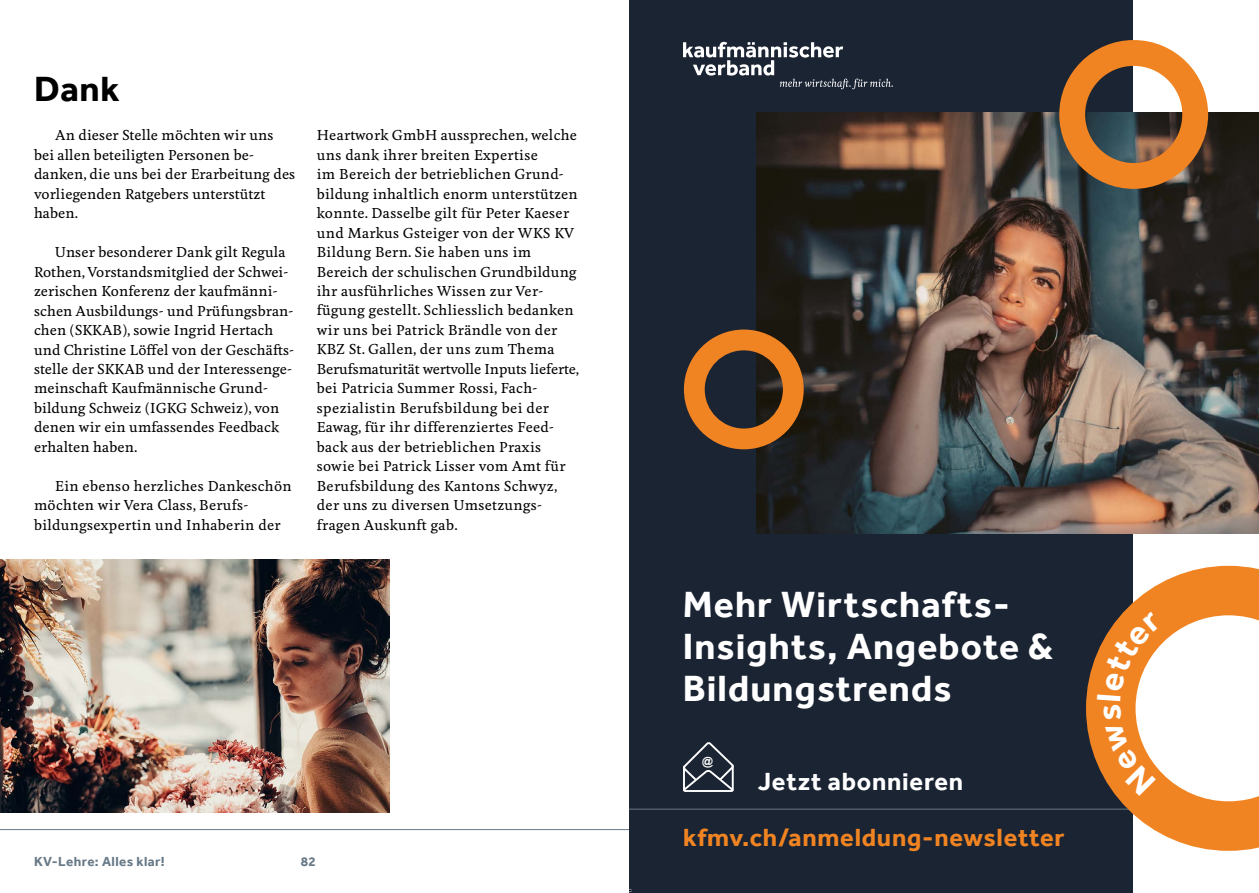
<style>
.page{position:relative;width:1259px;height:893px;background:#fff}
.page>*{position:absolute;margin:0;border:0;box-sizing:border-box;transform-origin:0 0}
.t1{font:700 37.5px/42px "Effra";letter-spacing:.03em;color:#fff}
.t2{font:700 36px "Effra";color:#000}
.t3{font:700 25.5px "Effra";letter-spacing:.03em;color:#f18422}
.t4{font:700 25.5px "Effra";letter-spacing:.03em;color:#fff}
.t5{font:500 13.5px/19.5px "Feijoa";letter-spacing:.015em;color:#000}
.t6{font:700 13.5px "Effra";letter-spacing:.03em;color:#687987}
.t7{font:700 11.1px "Arial";color:#fff}
</style>
<div class="page">
<hr style="left:0;top:829px;width:629px;height:1px;background:#687987">
<div style="left:629px;top:0;width:504px;height:893px;background:#1b2433"></div>
<hr style="left:629px;top:809px;width:630px;height:1px;background:#687987">
<img style="left:756px;top:112px;width:503px;height:421px">
<svg style="left:1086px;top:566px;width:173px;height:285px"></svg>
<svg style="left:684px;top:330px;width:119px;height:119px"></svg>
<svg style="left:1059px;top:40px;width:149px;height:149px"></svg>
<svg style="left:683px;top:742px;width:51px;height:50px"></svg>
<svg style="left:683px;top:42px;width:210px;height:47px"></svg>
<img style="left:0;top:559px;width:390px;height:254px">
<svg style="left:1097px;top:612px;width:65px;height:184px"></svg>
<h2 class="t2" style="left:34px;top:68px;width:87px">Dank</h2>
<p class="t5" style="left:34px;top:126px;width:263px;text-indent:21px">An dieser Stelle möchten wir uns bei allen beteiligten Personen be&shy;danken, die uns bei der Erarbeitung des vorliegenden Ratgebers unterstützt haben.</p>
<p class="t5" style="left:34px;top:243px;width:261px;text-indent:21px">Unser besonderer Dank gilt Regula Rothen, Vorstandsmitglied der Schwei&shy;zerischen Konferenz der kaufmänni&shy;schen Ausbildungs- und Prüfungsbran&shy;chen (SKKAB), sowie Ingrid Hertach und Christine Löffel von der Geschäfts&shy;stelle der SKKAB und der Interessenge&shy;meinschaft Kaufmännische Grund&shy;bildung Schweiz (IGKG Schweiz), von denen wir ein umfassendes Feedback erhalten haben.</p>
<p class="t5" style="left:34px;top:477px;width:259px;text-indent:21px">Ein ebenso herzliches Dankeschön möchten wir Vera Class, Berufs&shy;bildungsexpertin und Inhaberin der</p>
<p class="t5" style="left:317px;top:126px;width:264px">Heartwork GmbH aussprechen, welche uns dank ihrer breiten Expertise<br>im Bereich der betrieblichen Grund&shy;bildung inhaltlich enorm unterstützen konnte. Dasselbe gilt für Peter Kaeser und Markus Gsteiger von der WKS KV Bildung Bern. Sie haben uns im Bereich der schulischen Grundbildung ihr ausführliches Wissen zur Ver&shy;fügung gestellt. Schliesslich bedanken wir uns bei Patrick Brändle von der KBZ St. Gallen, der uns zum Thema Berufsmaturität wertvolle Inputs lieferte, bei Patricia Summer Rossi, Fach&shy;spezialistin Berufsbildung bei der Eawag, für ihr differenziertes Feed&shy;back aus der betrieblichen Praxis sowie bei Patrick Lisser vom Amt für Berufsbildung des Kantons Schwyz, der uns zu diversen Umsetzungs&shy;fragen Auskunft gab.</p>
<p class="t6" style="left:34px;top:853px;width:132px">KV-Lehre: Alles klar!</p>
<p class="t6" style="left:301px;top:854px;width:16px">82</p>
<h1 class="t1" style="left:682px;top:583px;width:372px">Mehr Wirtschafts-<br>Insights, Angebote &amp;<br>Bildungstrends</h1>
<p class="t7" style="left:702px;top:753px;width:12px">@</p>
<h3 class="t4" style="left:758px;top:767px;width:207px">Jetzt abonnieren</h3>
<h3 class="t3" style="left:683px;top:822px;width:383px">kfmv.ch/anmeldung-newsletter</h3>
</div>
